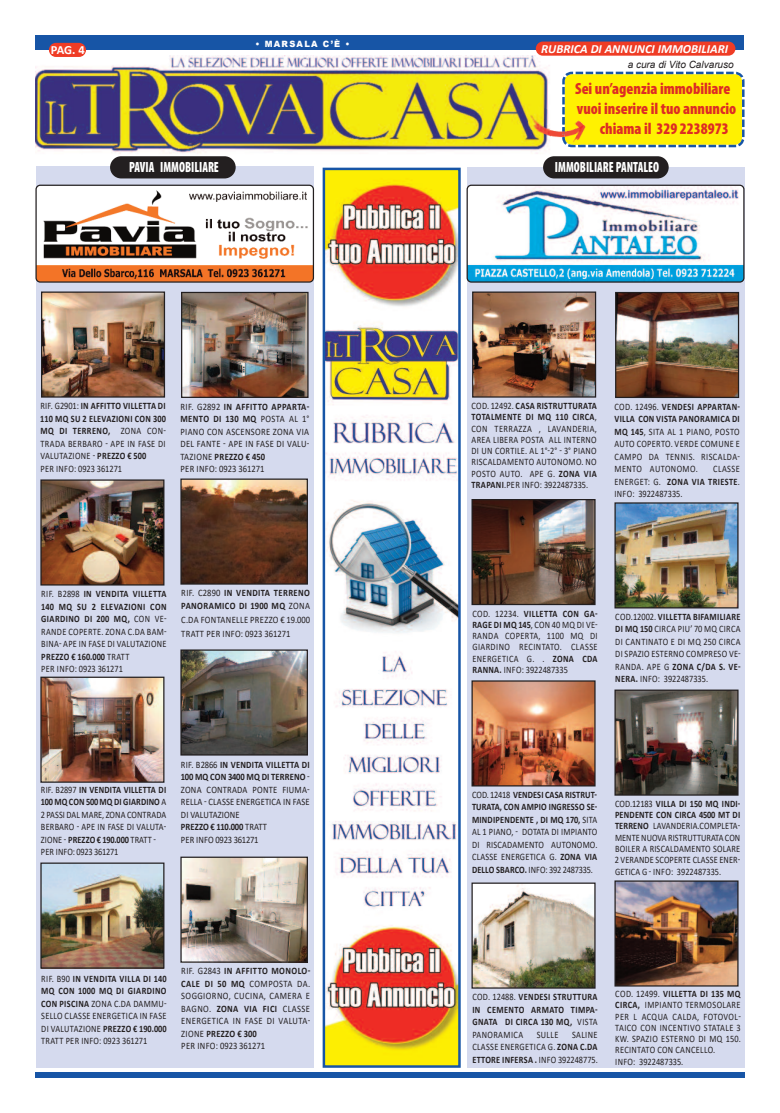
<style>
.page{position:relative;width:780px;height:1113px;background:#fff}
.page>*{position:absolute;margin:0;border:0;box-sizing:border-box;transform-origin:0 0}
.t1{font:900 condensed 16.25px "Myriad Pro";color:#de2c24}
.t2{font:900 condensed 14.88px "Myriad Pro";color:#fff;scale:.81 1}
.t3{font:italic 700 12.5px "Calibri";color:#fff}
.t4{font:700 12.5px "Calibri";color:#fff}
.t5{font:italic 10px "Arial";color:#231f20}
.t6{font:9.88px/12.5px "Calibri";letter-spacing:.03em;color:#231f20;text-align:justify;scale:.85 1}
.t7{font:9.88px/12.5px "Calibri";letter-spacing:.03em;color:#231f20;scale:.87 1}
.t8{font:9.88px/12.5px "Calibri";letter-spacing:.05em;color:#231f20;scale:.87 1}
.t9{font:700 9.88px/12.5px "Calibri";letter-spacing:.045em;color:#231f20;text-align:justify;scale:.85 1}
.t10{font:900 8.62px "Arial";letter-spacing:.15em;color:#fff;scale:.96 1}
.s1{font-weight:700}
.s2{font-weight:400}
</style>
<div class="page">
<div style="left:35px;top:36px;width:709px;height:14px;background:#1755a6"></div>
<img style="left:35px;top:56px;width:515px;height:98px">
<div style="left:35px;top:1071px;width:709px;height:6px;background:#1755a6"></div>
<div style="left:49px;top:43px;width:37px;height:14px;background:#ef3c25;border-radius:7px"></div>
<div style="left:535px;top:42px;width:200px;height:14px;background:#ef3c25;border-radius:7px"></div>
<svg style="left:562px;top:71px;width:183px;height:77px;background:#f0e718"></svg>
<img style="left:550px;top:110px;width:16px;height:28px">
<svg style="left:550px;top:110px;width:1px;height:26px"></svg>
<img style="left:526px;top:105px;width:24px;height:31px">
<img style="left:564px;top:116px;width:23px;height:29px">
<img style="left:562px;top:117px;width:18px;height:30px">
<div style="left:36px;top:166px;width:134px;height:901px;background:#d5daee"></div>
<img style="left:43px;top:293px;width:120px;height:102px">
<div style="left:41px;top:291px;width:124px;height:106px;border:1px solid #231f20"></div>
<img style="left:42px;top:481px;width:120px;height:102px">
<div style="left:40px;top:479px;width:124px;height:106px;border:1px solid #231f20"></div>
<img style="left:42px;top:678px;width:120px;height:102px">
<div style="left:40px;top:676px;width:124px;height:106px;border:1px solid #231f20"></div>
<img style="left:42px;top:864px;width:120px;height:102px">
<div style="left:40px;top:862px;width:124px;height:106px;border:1px solid #231f20"></div>
<div style="left:170px;top:167px;width:144px;height:900px;background:#d5daee"></div>
<img style="left:183px;top:294px;width:123px;height:102px">
<div style="left:181px;top:292px;width:127px;height:106px;border:1px solid #231f20"></div>
<img style="left:182px;top:480px;width:124px;height:102px">
<div style="left:180px;top:478px;width:128px;height:106px;border:1px solid #231f20"></div>
<img style="left:182px;top:651px;width:124px;height:102px">
<div style="left:180px;top:649px;width:128px;height:106px;border:1px solid #231f20"></div>
<img style="left:182px;top:858px;width:124px;height:102px">
<div style="left:180px;top:856px;width:128px;height:106px;border:1px solid #231f20"></div>
<svg style="left:35px;top:185px;width:279px;height:98px;background:#cdb4a5"></svg>
<div style="left:110px;top:156px;width:126px;height:22px;background:#231f20;border-radius:11px"></div>
<img style="left:325px;top:171px;width:132px;height:893px">
<div style="left:322px;top:168px;width:138px;height:899px;border:2px solid #1755a6"></div>
<div style="left:467px;top:167px;width:134px;height:900px;background:#d5daee"></div>
<div style="left:598px;top:167px;width:146px;height:900px;background:#d5daee"></div>
<img style="left:474px;top:293px;width:120px;height:102px">
<div style="left:472px;top:291px;width:124px;height:106px;border:1px solid #231f20"></div>
<img style="left:473px;top:501px;width:120px;height:102px">
<div style="left:471px;top:499px;width:124px;height:106px;border:1px solid #231f20"></div>
<img style="left:473px;top:682px;width:120px;height:102px">
<div style="left:471px;top:680px;width:124px;height:106px;border:1px solid #231f20"></div>
<img style="left:473px;top:884px;width:120px;height:102px">
<div style="left:471px;top:882px;width:124px;height:106px;border:1px solid #231f20"></div>
<img style="left:617px;top:294px;width:120px;height:102px">
<div style="left:615px;top:292px;width:124px;height:106px;border:1px solid #231f20"></div>
<img style="left:616px;top:504px;width:120px;height:102px">
<div style="left:614px;top:502px;width:124px;height:106px;border:1px solid #231f20"></div>
<img style="left:616px;top:691px;width:120px;height:102px">
<div style="left:614px;top:689px;width:124px;height:106px;border:1px solid #231f20"></div>
<img style="left:616px;top:882px;width:120px;height:102px">
<div style="left:614px;top:880px;width:124px;height:106px;border:1px solid #231f20"></div>
<img style="left:466px;top:185px;width:278px;height:98px">
<div style="left:543px;top:156px;width:125px;height:22px;background:#231f20;border-radius:11px"></div>
<p class="t10" style="left:255px;top:37px;width:100px">• MARSALA C’È •</p>
<p class="t4" style="left:51px;top:45px;width:35px">PAG. 4</p>
<p class="t3" style="left:541px;top:43px;width:188px">RUBRICA DI ANNUNCI IMMOBILIARI</p>
<p class="t5" style="left:627px;top:59px;width:107px">a cura di Vito Calvaruso</p>
<h2 class="t2" style="left:129px;top:162px;width:112px">PAVIA IMMOBILIARE</h2>
<p class="t6" style="left:40px;top:400px;width:149px;text-align:left">RIF. G2901: <span class="s1">IN AFFITTO VILLETTA DI<br>110 MQ SU 2 ELEVAZIONI CON 300<br>MQ DI TERRENO,</span> ZONA CON-<br>TRADA BERBARO - APE IN FASE DI<br>VALUTAZIONE - <span class="s1">PREZZO € 500<br></span>PER INFO: 0923 361271</p>
<p class="t7" style="left:180px;top:401px;width:150px">RIF. G2892 <span class="s1">IN AFFITTO APPARTA-<br>MENTO DI 130 MQ</span> POSTA AL 1°<br>PIANO CON ASCENSORE ZONA VIA<br>DEL FANTE - APE IN FASE DI VALU-<br>TAZIONE <span class="s1">PREZZO € 450<br></span>PER INFO: 0923 361271</p>
<p class="t6" style="left:41px;top:588px;width:149px;text-align:left">RIF. B2898 <span class="s1">IN VENDITA VILLETTA<br>140 MQ SU 2 ELEVAZIONI CON<br>GIARDINO DI 200 MQ,</span> CON VE-<br>RANDE COPERTE. ZONA C.DA BAM-<br>BINA- APE IN FASE DI VALUTAZIONE<br><span class="s1">PREZZO € 160.000</span> TRATT<br>PER INFO: 0923 361271</p>
<p class="t7" style="left:181px;top:586px;width:150px;line-height:13.8px;text-align:justify">RIF. C2890 <span class="s1">IN VENDITA TERRENO PANORAMICO DI 1900 MQ</span> ZONA C.DA FONTANELLE PREZZO € 19.000<br>TRATT PER INFO: 0923 361271</p>
<p class="t6" style="left:41px;top:784px;width:149px;text-align:left">RIF. B2897 <span class="s1">IN VENDITA VILLETTA DI<br>100 MQ CON500 MQ DI GIARDINO</span> A<br>2 PASSI DAL MARE, ZONA CONTRADA<br>BERBARO - APE IN FASE DI VALUTA-<br>ZIONE - <span class="s1">PREZZO € 190.000</span> TRATT -<br>PER INFO: 0923 361271</p>
<p class="t7" style="left:181px;top:759px;width:150px">RIF. B2866 <span class="s1">IN VENDITA VILLETTA DI<br>100 MQ CON 3400 MQ DI TERRENO</span> -<br>ZONA CONTRADA PONTE FIUMA-<br>RELLA - CLASSE ENERGETICA IN FASE<br>DI VALUTAZIONE<br><span class="s1">PREZZO € 110.000</span> TRATT<br>PER INFO 0923 361271</p>
<p class="t6" style="left:41px;top:973px;width:149px">RIF. B90 <span class="s1">IN VENDITA VILLA DI 140<br>MQ CON 1000 MQ DI GIARDINO CON PISCINA</span> ZONA C.DA DAMMU-SELLO CLASSE ENERGETICA IN FASE DI VALUTAZIONE <span class="s1">PREZZO € 190.000<br></span>TRATT PER INFO: 0923 361271</p>
<p class="t8" style="left:181px;top:965px;width:150px">RIF. G2843 <span class="s1">IN AFFITTO MONOLO-<br>CALE DI 50 MQ</span> COMPOSTA DA.<br>SOGGIORNO, CUCINA, CAMERA E<br>BAGNO. <span class="s1">ZONA VIA FICI</span> CLASSE<br>ENERGETICA IN FASE DI VALUTA-<br>ZIONE <span class="s1">PREZZO € 300<br></span>PER INFO: 0923 361271</p>
<h1 class="t1" style="left:575px;top:83px;width:157px">Sei un’agenzia immobiliare</h1>
<h1 class="t1" style="left:576px;top:103px;width:161px">vuoi inserire il tuo annuncio</h1>
<h1 class="t1" style="left:600px;top:123px;width:130px">chiama il 329 2238973</h1>
<h2 class="t2" style="left:555px;top:162px;width:130px">IMMOBILIARE PANTALEO</h2>
<p class="t6" style="left:471px;top:401px;width:149px;line-height:11.2px">COD. 12492. <span class="s1">CASA RISTRUTTURATA TOTALMENTE DI MQ 110 CIRCA</span>, CON TERRAZZA , LAVANDERIA, AREA LIBERA POSTA ALL INTERNO DI UN CORTILE. AL 1°-2° - 3° PIANO RISCALDAMENTO AUTONOMO. NO POSTO AUTO. APE G. <span class="s1">ZONA VIA TRAPANI</span>.PER INFO: 3922487335.</p>
<p class="t6" style="left:614px;top:401px;width:149px">COD. 12496. <span class="s1">VENDESI APPARTAN-VILLA CON VISTA PANORAMICA DI MQ 145</span>, SITA AL 1 PIANO, POSTO AUTO COPERTO. VERDE COMUNE E CAMPO DA TENNIS. RISCALDA-MENTO AUTONOMO.</p>
<p class="t6" style="left:614px;top:463px;width:149px;text-indent:99px">CLASSE ENERGET: G. <span class="s1">ZONA VIA TRIESTE</span>.<br>INFO: 3922487335.</p>
<p class="t6" style="left:472px;top:608px;width:149px;line-height:11.2px">COD. 12234. <span class="s1">VILLETTA CON GA-RAGE DI MQ 145</span>, CON 40 MQ DI VE-RANDA COPERTA, 1100 MQ DI GIARDINO RECINTATO. CLASSE ENERGETICA G. . <span class="s1">ZONA CDA RANNA.</span> INFO: 3922487335</p>
<p class="t6" style="left:615px;top:611px;width:149px">COD.12002. <span class="s1">VILLETTA BIFAMILIARE DI MQ 150</span> CIRCA PIU’ 70 MQ CIRCA DI CANTINATO E DI MQ 250 CIRCA DI SPAZIO ESTERNO COMPRESO VE-RANDA. APE G <span class="s1">ZONA C/DA S. VE-NERA.</span> INFO: 3922487335.</p>
<p class="t6" style="left:472px;top:789px;width:149px">COD. 12418 <span class="s1">VENDESI CASA RISTRUT-TURATA, CON AMPIO INGRESSO SE-MINDIPENDENTE , DI MQ 170,</span> SITA AL 1 PIANO, - DOTATA DI IMPIANTO DI RISCADAMENTO AUTONOMO.<br>CLASSE ENERGETICA G. <span class="s1">ZONA VIA DELLO SBARCO.</span> INFO: 392 2487335.</p>
<p class="t6" style="left:614px;top:799px;width:149px;line-height:11.2px">COD.12183 <span class="s1">VILLA DI 150 MQ INDI-PENDENTE CON CIRCA 4500 MT DI TERRENO</span> LAVANDERIA.COMPLETA-MENTE NUOVA RISTRUTTURATA CON BOILER A RISCALDAMENTO SOLARE 2 VERANDE SCOPERTE CLASSE ENER-GETICA G - INFO: 3922487335.</p>
<p class="t9" style="left:472px;top:991px;width:149px"><span class="s2">COD. 12488.</span> VENDESI STRUTTURA IN CEMENTO ARMATO TIMPA-GNATA DI CIRCA 130 MQ, <span class="s2">VISTA PANORAMICA</span></p>
<p class="t6" style="left:472px;top:1029px;width:149px;text-indent:100px">SALINE CLASSE ENERGETICA G. <span class="s1">ZONA C.DA ETTORE INFERSA .</span> INFO 392248775.</p>
<p class="t6" style="left:536px;top:1029px;width:27px">SULLE</p>
<p class="t6" style="left:615px;top:989px;width:149px;line-height:11.2px;text-align:left">COD. 12499. <span class="s1">VILLETTA DI 135 MQ<br>CIRCA,</span> IMPIANTO TERMOSOLARE<br>PER L ACQUA CALDA, FOTOVOL-<br>TAICO CON INCENTIVO STATALE 3<br>KW. SPAZIO ESTERNO DI MQ 150.<br>RECINTATO CON CANCELLO.<br>INFO: 3922487335.</p>
</div>
